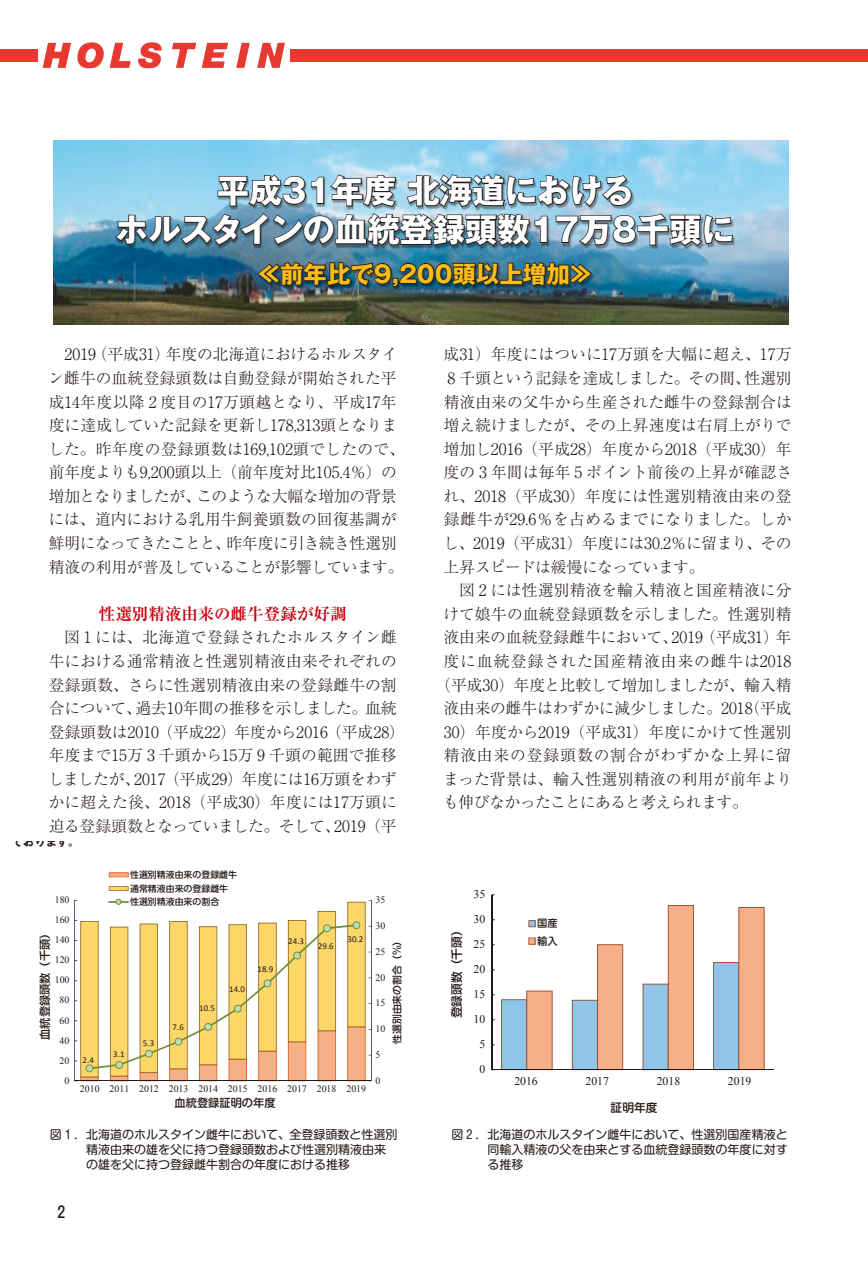
<style>
.page{position:relative;width:868px;height:1263px;background:#fff}
.page>*{position:absolute;margin:0;border:0;box-sizing:border-box;transform-origin:0 0}
.t1{font:700 32.55px/39px "Gothic MB101 Pr 6 N";color:#fff;text-align:center}
.t2{font:700 23.4px "Gothic MB101 Pr 6 N";color:#f9bc17}
.t3{font:700 16.5px "Ryumin Pr 6 N";letter-spacing:.005em;color:#c7000d}
.t4{font:300 15.75px/23.5px "Ryumin Pr 6 N";color:#231916;text-align:center}
.t5{font:300 15.75px "Ryumin Pr 6 N";letter-spacing:.06em;color:#231916}
.t6{font:300 15.75px "Ryumin Pr 6 N";letter-spacing:.02em;color:#231916}
.t7{font:300 15.75px "Ryumin Pr 6 N";letter-spacing:.055em;color:#231916}
.t8{font:300 15.75px "Ryumin Pr 6 N";letter-spacing:-.035em;color:#231916}
.t9{font:500 15.75px "Gothic MB101 Pr 6 N";color:#231916}
.t10{font:12px/15px "Shin M Go Pr 6 N";color:#231916}
.t11{font:11.7px "Times New Roman";color:#231916}
.t12{font:500 11.7px "Shin M Go Pr 6 N";color:#231916}
.t13{font:500 11.25px "Shin M Go Pr 6 N";color:#231916}
.t14{font:700 11.25px "Gothic MB101 Pr 6 N De";color:#231916}
.t15{font:500 10.35px/17.2px "Shin M Go Pr 6 N";color:#231916}
.t16{font:500 9.9px "Shin M Go Pr 6 N";color:#231916}
.t17{font:9.75px "Times New Roman";letter-spacing:.005em;color:#231916}
.t18{font:8.85px "Calibri";color:#231916}
.t19{font:500 8.85px/13.5px "Shin M Go Pr 6 N";color:#231916}
</style>
<div class="page">
<div style="left:0;top:49px;width:867px;height:13px;background:#e83930"></div>
<div style="left:38px;top:38px;width:251px;height:34px;background:#fff"></div>
<svg style="left:43px;top:42px;width:242px;height:26px"></svg>
<img style="left:54px;top:140px;width:734px;height:185px">
<img style="left:113px;top:172px;width:621px;height:128px">
<svg style="left:121px;top:902px;width:244px;height:18px"></svg>
<hr style="left:371px;top:900px;width:1px;height:181px;background:#505d70">
<hr style="left:74px;top:900px;width:1px;height:181px;background:#505d70">
<svg style="left:75px;top:920px;width:296px;height:161px"></svg>
<svg style="left:109px;top:872px;width:19px;height:5px"></svg>
<svg style="left:109px;top:886px;width:19px;height:5px"></svg>
<hr style="left:108px;top:901px;width:21px;height:2px;background:#708f3c">
<svg style="left:115px;top:899px;width:6px;height:6px"></svg>
<hr style="left:491px;top:895px;width:1px;height:175px;background:#231916">
<hr style="left:491px;top:1069px;width:283px;height:1px;background:#231916">
<svg style="left:501px;top:905px;width:263px;height:164px"></svg>
<h1 class="t1" style="left:116px;top:170px;width:620px">平成31年度 北海道における<br>ホルスタインの血統登録頭数17万８千頭に</h1>
<h2 class="t2" style="left:257px;top:255px;width:336px">≪前年比で9,200頭以上増加≫</h2>
<p class="t4" style="left:48px;top:342px;width:358px">2019（平成31）年度の北海道におけるホルスタイ<br>ン雌牛の血統登録頭数は自動登録が開始された平成14年度以降２度目の17万頭越となり、平成17年度に達成していた記録を更新し178,313頭となりました。昨年度の登録頭数は169,102頭でしたので、前年度よりも9,200頭以上（前年度対比105.4％）の増加となりましたが、このような大幅な増加の背景には、道内における乳用牛飼養頭数の回復基調が鮮明になってきたことと、昨年度に引き続き性選別精液の利用が普及していることが影響しています。</p>
<p class="t3" style="left:99px;top:601px;width:249px">性選別精液由来の雌牛登録が好調</p>
<p class="t4" style="left:48px;top:625px;width:358px">図１には、北海道で登録されたホルスタイン雌<br>牛における通常精液と性選別精液由来それぞれの登録頭数、さらに性選別精液由来の登録雌牛の割合について、過去10年間の推移を示しました。血統登録頭数は2010（平成22）年度から2016（平成28）年度まで15万３千頭から15万９千頭の範囲で推移しましたが、2017（平成29）年度には16万頭をわずかに超えた後、2018（平成30）年度には17万頭に迫る登録頭数となっていました。そして、2019（平</p>
<p class="t14" style="left:1px;top:832px;width:80px">しております。</p>
<p class="t17" style="left:55px;top:894px;width:16px">180</p>
<p class="t17" style="left:55px;top:914px;width:16px">160</p>
<p class="t19" style="left:130px;top:867px;width:108px">性選別精液由来の登録雌牛通常精液由来の登録雌牛性選別精液由来の割合</p>
<p class="t17" style="left:375px;top:894px;width:11px">35</p>
<p class="t17" style="left:375px;top:920px;width:11px">30</p>
<p class="t13" style="left:36px;top:1040px;width:114px;rotate:-90deg">血統登録頭数（千頭）</p>
<p class="t16" style="left:389px;top:1044px;width:110px;rotate:-90deg">性選別由来の割合（%）</p>
<p class="t18" style="left:347px;top:933px;width:17px">30.2</p>
<p class="t17" style="left:55px;top:934px;width:16px">140</p>
<p class="t18" style="left:288px;top:935px;width:17px">24.3</p>
<p class="t18" style="left:318px;top:940px;width:17px">29.6</p>
<p class="t17" style="left:375px;top:946px;width:11px">25</p>
<p class="t17" style="left:55px;top:954px;width:16px">120</p>
<p class="t18" style="left:257px;top:963px;width:17px">18.9</p>
<p class="t17" style="left:375px;top:971px;width:11px">20</p>
<p class="t17" style="left:55px;top:974px;width:16px">100</p>
<p class="t18" style="left:229px;top:983px;width:17px">14.0</p>
<p class="t17" style="left:60px;top:994px;width:11px">80</p>
<p class="t17" style="left:375px;top:997px;width:11px">15</p>
<p class="t18" style="left:199px;top:1003px;width:17px">10.5</p>
<p class="t17" style="left:60px;top:1015px;width:11px">60</p>
<p class="t18" style="left:172px;top:1021px;width:13px">7.6</p>
<p class="t17" style="left:375px;top:1023px;width:11px">10</p>
<p class="t17" style="left:60px;top:1035px;width:11px">40</p>
<p class="t18" style="left:143px;top:1037px;width:13px">5.3</p>
<p class="t17" style="left:60px;top:1055px;width:11px">20</p>
<p class="t17" style="left:65px;top:1075px;width:6px">0</p>
<p class="t18" style="left:83px;top:1054px;width:13px">2.4</p>
<p class="t18" style="left:113px;top:1048px;width:13px">3.1</p>
<p class="t17" style="left:80px;top:1083px;width:287px">2010 2011 2012 2013 2014 2015 2016 2017 2018 2019</p>
<p class="t13" style="left:174px;top:1094px;width:103px">血統登録証明の年度</p>
<p class="t17" style="left:375px;top:1049px;width:6px">5</p>
<p class="t17" style="left:375px;top:1075px;width:6px">0</p>
<p class="t4" style="left:443px;top:342px;width:350px;text-align:justify">成31）年度にはついに17万頭を大幅に超え、17万８千頭という記録を達成しました。その間、性選別精液由来の父牛から生産された雌牛の登録割合は増え続けましたが、その上昇速度は右肩上がりで増加し2016（平成28）年度から2018（平成30）年度の３年間は毎年５ポイント前後の上昇が確認され、2018（平成30）年度には性選別精液由来の登録雌牛が29.6％を占めるまでになりました。しかし、2019（平成31）年度には30.2％に留まり、その上昇スピードは緩慢になっています。</p>
<p class="t4" style="left:459px;top:578px;width:334px">図２には性選別精液を輸入精液と国産精液に分</p>
<p class="t4" style="left:443px;top:601px;width:349px">けて娘牛の血統登録頭数を示しました。性選別精</p>
<p class="t4" style="left:443px;top:625px;width:349px">液由来の血統登録雌牛において、2019（平成31）年</p>
<p class="t5" style="left:443px;top:649px;width:349px">度に血統登録された国産精液由来の雌牛は2018</p>
<p class="t4" style="left:435px;top:672px;width:357px">（平成30）年度と比較して増加しましたが、輸入精</p>
<p class="t4" style="left:443px;top:695px;width:349px">液由来の雌牛はわずかに減少しました。2018（平成</p>
<p class="t4" style="left:443px;top:719px;width:349px">30）年度から2019（平成31）年度にかけて性選別</p>
<p class="t7" style="left:443px;top:743px;width:349px">精液由来の登録頭数の割合がわずかな上昇に留</p>
<p class="t6" style="left:443px;top:767px;width:350px">まった背景は、輸入性選別精液の利用が前年より</p>
<p class="t8" style="left:443px;top:790px;width:306px">も伸びなかったことにあると考えられます。</p>
<p class="t12" style="left:447px;top:1018px;width:95px;rotate:-90deg">登録頭数（千頭）</p>
<p class="t11" style="left:473px;top:887px;width:13px">35</p>
<p class="t11" style="left:473px;top:912px;width:13px">30</p>
<p class="t11" style="left:473px;top:937px;width:13px">25</p>
<p class="t11" style="left:473px;top:962px;width:13px">20</p>
<p class="t11" style="left:473px;top:987px;width:13px">15</p>
<p class="t11" style="left:473px;top:1012px;width:13px">10</p>
<p class="t11" style="left:479px;top:1037px;width:7px">5</p>
<p class="t11" style="left:479px;top:1062px;width:7px">0</p>
<p class="t15" style="left:537px;top:914px;width:22px">国産輸入</p>
<p class="t11" style="left:514px;top:1074px;width:25px">2016</p>
<p class="t11" style="left:585px;top:1074px;width:25px">2017</p>
<p class="t11" style="left:656px;top:1074px;width:25px">2018</p>
<p class="t11" style="left:727px;top:1074px;width:25px">2019</p>
<p class="t12" style="left:610px;top:1098px;width:48px">証明年度</p>
<p class="t10" style="left:86px;top:1127px;width:313px;text-indent:-36px">図 1 ．北海道のホルスタイン雌牛において、全登録頭数と性選別精液由来の雄を父に持つ登録頭数および性選別精液由来の雄を父に持つ登録雌牛割合の年度における推移</p>
<p class="t10" style="left:487px;top:1127px;width:302px;text-align:justify;text-indent:-36px">図 2 ．北海道のホルスタイン雌牛において、性選別国産精液と同輸入精液の父を由来とする血統登録頭数の年度に対する推移</p>
<p class="t9" style="left:57px;top:1199px;width:9px">2</p>
</div>
